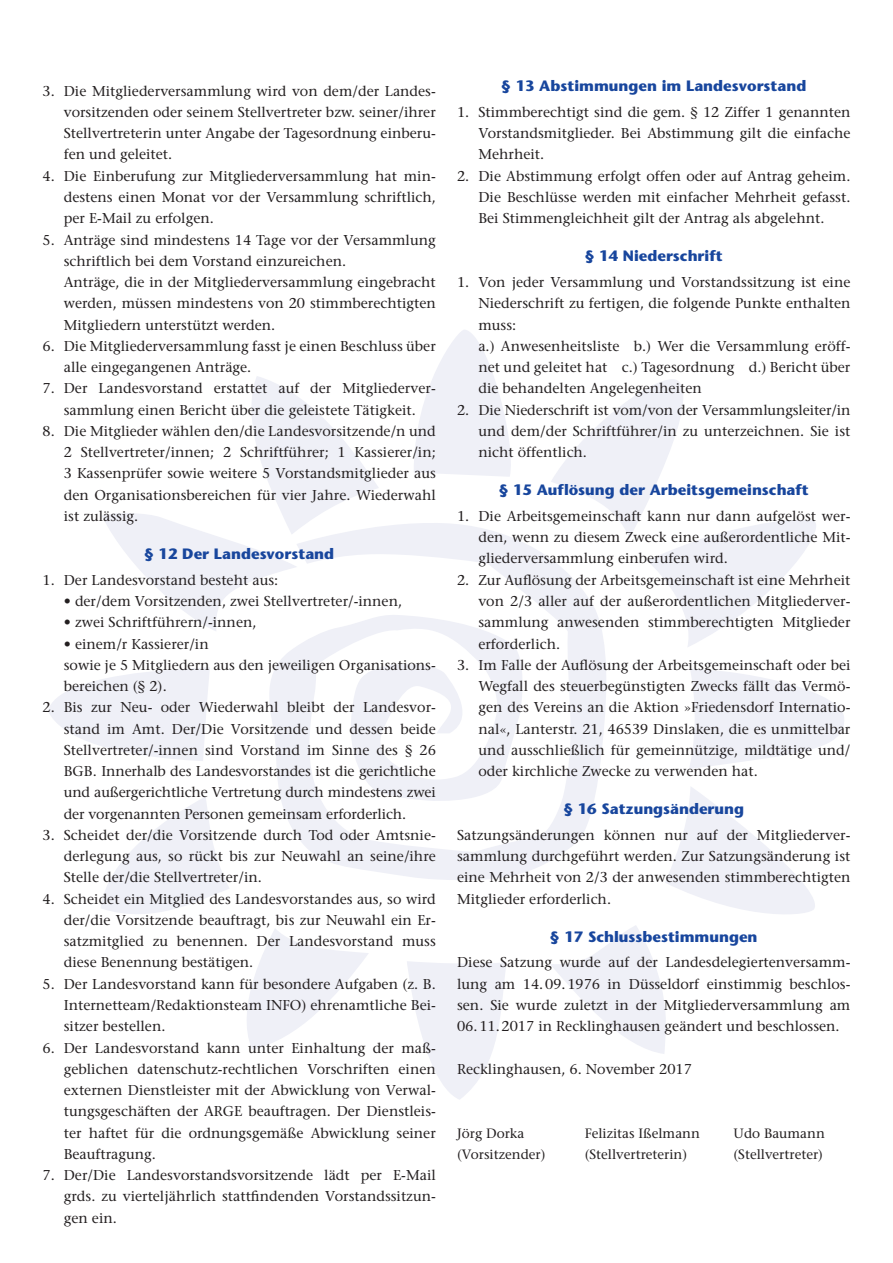
<style>
.page{position:relative;width:893px;height:1263px;background:#fff}
.page>*{position:absolute;margin:0;border:0;box-sizing:border-box;transform-origin:0 0}
.t1{font:700 15px "Stone Sans";color:#18469d}
.t2{font:14.25px/21.3px "Stone Serif";color:#231f20;text-align:justify}
.t3{font:13.5px "Stone Serif";color:#231f20}
</style>
<div class="page">
<svg style="left:414px;top:330px;width:97px;height:147px"></svg>
<svg style="left:102px;top:376px;width:277px;height:255px"></svg>
<svg style="left:257px;top:520px;width:349px;height:360px"></svg>
<svg style="left:551px;top:379px;width:265px;height:268px"></svg>
<svg style="left:48px;top:667px;width:162px;height:94px"></svg>
<svg style="left:689px;top:669px;width:155px;height:100px"></svg>
<svg style="left:550px;top:786px;width:265px;height:268px"></svg>
<svg style="left:101px;top:796px;width:268px;height:253px"></svg>
<svg style="left:407px;top:961px;width:99px;height:139px"></svg>
<p class="t2" style="left:64px;top:80px;width:374px;text-indent:-21px">3. Die Mitgliederversammlung wird von dem/der Landes&shy;vorsitzenden oder seinem Stellvertreter bzw. seiner/ihrer Stellvertreterin unter Angabe der Tagesordnung einberu&shy;fen und geleitet.</p>
<p class="t2" style="left:64px;top:165px;width:374px;text-indent:-21px">4. Die Einberufung zur Mitgliederversammlung hat min&shy;destens einen Monat vor der Versammlung schriftlich, per E-Mail zu erfolgen.</p>
<p class="t2" style="left:64px;top:229px;width:374px;text-align:left;text-indent:-21px">5. Anträge sind mindestens 14 Tage vor der Versammlung schriftlich bei dem Vorstand einzureichen.<br>Anträge, die in der Mitgliederversammlung eingebracht werden, müssen mindestens von 20 stimmberechtigten Mitgliedern unterstützt werden.</p>
<p class="t2" style="left:64px;top:335px;width:374px;text-indent:-21px">6. Die Mitgliederversammlung fasst je einen Beschluss über alle eingegangenen Anträge.</p>
<p class="t2" style="left:43px;top:378px;width:395px;text-align:center">7. Der Landesvorstand erstattet auf der Mitgliederver&shy;sammlung einen Bericht über die geleistete Tätigkeit.</p>
<p class="t2" style="left:64px;top:420px;width:374px;text-indent:-21px">8. Die Mitglieder wählen den/die Landesvorsitzende/n und 2 Stellvertreter/innen; 2 Schriftführer; 1 Kassierer/in; 3 Kassenprüfer sowie weitere 5 Vorstandsmitglieder aus den Organisationsbereichen für vier Jahre. Wiederwahl ist zulässig.</p>
<p class="t1" style="left:144px;top:545px;width:191px">§ 12 Der Landesvorstand</p>
<p class="t2" style="left:43px;top:569px;width:237px">1. Der Landesvorstand besteht aus:</p>
<p class="t2" style="left:64px;top:590px;width:340px">• der/dem Vorsitzenden, zwei Stellvertreter/-innen,</p>
<p class="t2" style="left:64px;top:612px;width:194px">• zwei Schriftführern/-innen,</p>
<p class="t2" style="left:64px;top:633px;width:374px;text-align:left">• einem/r Kassierer/in<br>sowie je 5 Mitgliedern aus den jeweiligen Organisations&shy;bereichen (§ 2).</p>
<p class="t2" style="left:64px;top:697px;width:374px;text-indent:-21px">2. Bis zur Neu- oder Wiederwahl bleibt der Landesvor&shy;stand im Amt. Der/Die Vorsitzende und dessen beide Stellvertreter/-innen sind Vorstand im Sinne des § 26<br>BGB. Innerhalb des Landesvorstandes ist die gerichtliche und außergerichtliche Vertretung durch mindestens zwei der vorgenannten Personen gemeinsam erforderlich.</p>
<p class="t2" style="left:64px;top:824px;width:374px;text-indent:-21px">3. Scheidet der/die Vorsitzende durch Tod oder Amtsnie&shy;derlegung aus, so rückt bis zur Neuwahl an seine/ihre Stelle der/die Stellvertreter/in.</p>
<p class="t2" style="left:64px;top:888px;width:374px;text-indent:-21px">4. Scheidet ein Mitglied des Landesvorstandes aus, so wird der/die Vorsitzende beauftragt, bis zur Neuwahl ein Er&shy;satzmitglied zu benennen. Der Landesvorstand muss diese Benennung bestätigen.</p>
<p class="t2" style="left:64px;top:973px;width:374px;text-indent:-21px">5. Der Landesvorstand kann für besondere Aufgaben (z. B.<br>Internetteam/Redaktionsteam INFO) ehrenamtliche Bei&shy;sitzer bestellen.</p>
<p class="t2" style="left:64px;top:1037px;width:374px;text-indent:-21px">6. Der Landesvorstand kann unter Einhaltung der maß&shy;geblichen datenschutz-rechtlichen Vorschriften einen externen Dienstleister mit der Abwicklung von Verwal&shy;tungsgeschäften der ARGE beauftragen. Der Dienstleis&shy;ter haftet für die ordnungsgemäße Abwicklung seiner Beauftragung.</p>
<p class="t2" style="left:64px;top:1164px;width:374px;text-indent:-21px">7. Der/Die Landesvorstandsvorsitzende lädt per E-Mail grds. zu vierteljährlich stattfindenden Vorstandssitzun&shy;gen ein.</p>
<p class="t1" style="left:501px;top:77px;width:307px">§ 13 Abstimmungen im Landesvorstand</p>
<p class="t2" style="left:478px;top:101px;width:374px;text-indent:-21px">1. Stimmberechtigt sind die gem. § 12 Ziffer 1 genannten Vorstandsmitglieder. Bei Abstimmung gilt die einfache Mehrheit.</p>
<p class="t2" style="left:478px;top:165px;width:374px;text-indent:-21px">2. Die Abstimmung erfolgt offen oder auf Antrag geheim.<br>Die Beschlüsse werden mit einfacher Mehrheit gefasst.<br>Bei Stimmengleichheit gilt der Antrag als abgelehnt.</p>
<p class="t1" style="left:585px;top:247px;width:139px">§ 14 Niederschrift</p>
<p class="t2" style="left:478px;top:271px;width:374px;text-align:left;text-indent:-21px">1. Von jeder Versammlung und Vorstandssitzung ist eine Niederschrift zu fertigen, die folgende Punkte enthalten muss:<br>a.) Anwesenheitsliste b.) Wer die Versammlung eröff&shy;net und geleitet hat c.) Tagesordnung d.) Bericht über die behandelten Angelegenheiten</p>
<p class="t2" style="left:478px;top:399px;width:374px;text-indent:-21px">2. Die Niederschrift ist vom/von der Versammlungsleiter/in und dem/der Schriftführer/in zu unterzeichnen. Sie ist nicht öffentlich.</p>
<p class="t1" style="left:499px;top:481px;width:312px">§ 15 Auflösung der Arbeitsgemeinschaft</p>
<p class="t2" style="left:478px;top:505px;width:374px;text-indent:-21px">1. Die Arbeitsgemeinschaft kann nur dann aufgelöst wer&shy;den, wenn zu diesem Zweck eine außerordentliche Mit&shy;gliederversammlung einberufen wird.</p>
<p class="t2" style="left:478px;top:569px;width:374px;text-indent:-21px">2. Zur Auflösung der Arbeitsgemeinschaft ist eine Mehrheit von 2/3 aller auf der außerordentlichen Mitgliederver&shy;sammlung anwesenden stimmberechtigten Mitglieder erforderlich.</p>
<p class="t2" style="left:478px;top:654px;width:374px;text-indent:-21px">3. Im Falle der Auflösung der Arbeitsgemeinschaft oder bei Wegfall des steuerbegünstigten Zwecks fällt das Vermö&shy;gen des Vereins an die Aktion »Friedensdorf Internatio&shy;nal«, Lanterstr. 21, 46539 Dinslaken, die es unmittelbar und ausschließlich für gemeinnützige, mildtätige und/ oder kirchliche Zwecke zu verwenden hat.</p>
<p class="t1" style="left:563px;top:800px;width:182px">§ 16 Satzungsänderung</p>
<p class="t2" style="left:457px;top:824px;width:395px">Satzungsänderungen können nur auf der Mitgliederver&shy;sammlung durchgeführt werden. Zur Satzungsänderung ist eine Mehrheit von 2/3 der anwesenden stimmberechtigten Mitglieder erforderlich.</p>
<p class="t1" style="left:550px;top:927px;width:209px">§ 17 Schlussbestimmungen</p>
<p class="t2" style="left:457px;top:952px;width:395px">Diese Satzung wurde auf der Landesdelegiertenversamm&shy;lung am 14.09.1976 in Düsseldorf einstimmig beschlos&shy;sen. Sie wurde zuletzt in der Mitgliederversammlung am 06.11.2017 in Recklinghausen geändert und beschlossen.</p>
<p class="t2" style="left:457px;top:1058px;width:236px">Recklinghausen, 6. November 2017</p>
<p class="t3" style="left:457px;top:1125px;width:69px">Jörg Dorka</p>
<p class="t3" style="left:585px;top:1125px;width:117px">Felizitas Ißelmann</p>
<p class="t3" style="left:733px;top:1125px;width:93px">Udo Baumann</p>
<p class="t3" style="left:457px;top:1146px;width:90px">(Vorsitzender)</p>
<p class="t3" style="left:585px;top:1146px;width:104px">(Stellvertreterin)</p>
<p class="t3" style="left:733px;top:1146px;width:91px">(Stellvertreter)</p>
</div>
